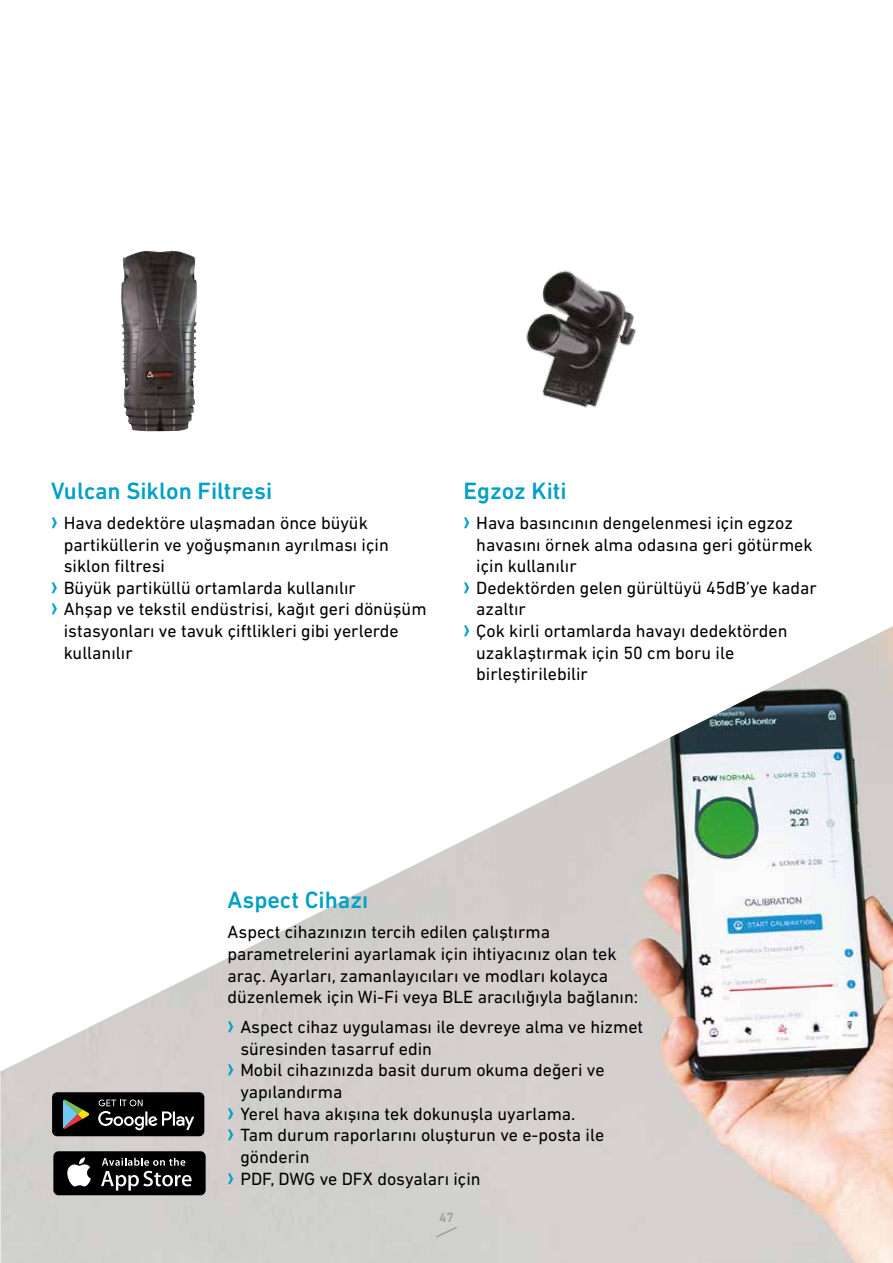
<style>
.page{position:relative;width:893px;height:1263px;background:#fff}
.page>*{position:absolute;margin:0;border:0;box-sizing:border-box;transform-origin:0 0}
.t1{font:500 24px "DIN Next LT Pro";color:#00a0c6}
.t2{font:18px/21.6px "DIN Next LT Pro";color:#000}
.t3{font:500 13.5px "DIN Next LT Pro";color:#9d9d9c}
.s1{font-family:"Arial Narrow";font-weight:700;font-size:24px;color:#00a0c6}
</style>
<div class="page">
<img style="left:1px;top:626px;width:892px;height:637px">
<img style="left:121px;top:251px;width:76px;height:180px">
<img style="left:526px;top:270px;width:111px;height:138px">
<div style="left:53px;top:1151px;width:153px;height:44px;background:#000;border-radius:5px"></div>
<svg style="left:67px;top:1157px;width:24px;height:29px"></svg>
<svg style="left:101px;top:1158px;width:91px;height:32px"></svg>
<div style="left:52px;top:1092px;width:152px;height:44px;background:#000;border-radius:5px"></div>
<svg style="left:63px;top:1099px;width:27px;height:30px"></svg>
<svg style="left:98px;top:1099px;width:96px;height:31px"></svg>
<svg style="left:436px;top:1226px;width:21px;height:12px"></svg>
<h1 class="t1" style="left:51px;top:477px;width:223px">Vulcan Siklon Filtresi</h1>
<p class="t2" style="left:51px;top:512px;width:318px"><span class="s1">›</span> Hava dedektöre ulaşmadan önce büyük</p>
<p class="t2" style="left:64px;top:533px;width:327px">partiküllerin ve yoğuşmanın ayrılması için</p>
<p class="t2" style="left:64px;top:555px;width:103px">siklon filtresi</p>
<p class="t2" style="left:51px;top:577px;width:306px"><span class="s1">›</span> Büyük partiküllü ortamlarda kullanılır</p>
<p class="t2" style="left:51px;top:598px;width:377px"><span class="s1">›</span> Ahşap ve tekstil endüstrisi, kağıt geri dönüşüm</p>
<p class="t2" style="left:64px;top:620px;width:337px">istasyonları ve tavuk çiftlikleri gibi yerlerde</p>
<p class="t2" style="left:64px;top:641px;width:70px">kullanılır</p>
<h1 class="t1" style="left:463px;top:477px;width:105px">Egzoz Kiti</h1>
<p class="t2" style="left:463px;top:512px;width:331px"><span class="s1">›</span> Hava basıncının dengelenmesi için egzoz</p>
<p class="t2" style="left:476px;top:533px;width:338px">havasını örnek alma odasına geri götürmek</p>
<p class="t2" style="left:476px;top:555px;width:102px">için kullanılır</p>
<p class="t2" style="left:463px;top:577px;width:355px"><span class="s1">›</span> Dedektörden gelen gürültüyü 45dB’ye kadar</p>
<p class="t2" style="left:476px;top:598px;width:51px">azaltır</p>
<p class="t2" style="left:463px;top:620px;width:326px"><span class="s1">›</span> Çok kirli ortamlarda havayı dedektörden</p>
<p class="t2" style="left:476px;top:641px;width:260px">uzaklaştırmak için 50 cm boru ile</p>
<p class="t2" style="left:476px;top:663px;width:113px">birleştirilebilir</p>
<h1 class="t1" style="left:228px;top:886px;width:142px">Aspect Cihazı</h1>
<p class="t2" style="left:228px;top:921px;width:412px">Aspect cihazınızın tercih edilen çalıştırma parametrelerini ayarlamak için ihtiyacınız olan tek araç. Ayarları, zamanlayıcıları ve modları kolayca düzenlemek için Wi-Fi veya BLE aracılığıyla bağlanın:</p>
<p class="t2" style="left:228px;top:1016px;width:417px"><span class="s1">›</span> Aspect cihaz uygulaması ile devreye alma ve hizmet</p>
<p class="t2" style="left:240px;top:1038px;width:193px">süresinden tasarruf edin</p>
<p class="t2" style="left:228px;top:1059px;width:378px"><span class="s1">›</span> Mobil cihazınızda basit durum okuma değeri ve</p>
<p class="t2" style="left:240px;top:1081px;width:104px">yapılandırma</p>
<p class="t2" style="left:228px;top:1102px;width:349px"><span class="s1">›</span> Yerel hava akışına tek dokunuşla uyarlama.</p>
<p class="t2" style="left:228px;top:1124px;width:378px"><span class="s1">›</span> Tam durum raporlarını oluşturun ve e-posta ile</p>
<p class="t2" style="left:240px;top:1146px;width:71px">gönderin</p>
<p class="t2" style="left:228px;top:1167px;width:255px"><span class="s1">›</span> PDF, DWG ve DFX dosyaları için</p>
<p class="t3" style="left:439px;top:1210px;width:16px">47</p>
</div>
